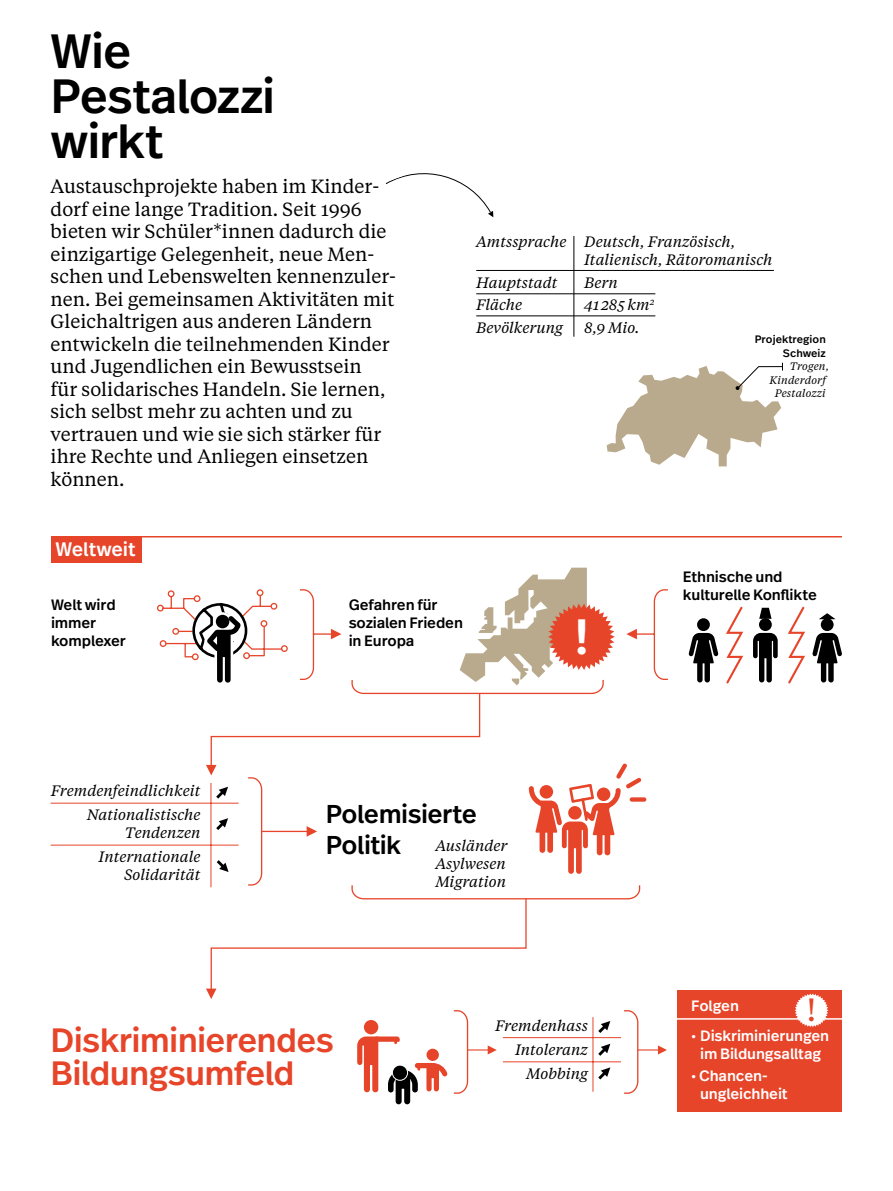
<style>
.page{position:relative;width:893px;height:1191px;background:#fff}
.page>*{position:absolute;margin:0;border:0;box-sizing:border-box;transform-origin:0 0}
.t1{font:500 49.35px "Real Text Pro";color:#fff}
.t2{font:500 48px/45px "Real Text Pro";letter-spacing:-.025em;color:#000}
.t3{font:500 33.75px/33px "Real Text Pro";letter-spacing:-.02em;color:#e7452a}
.t4{font:32.1px "Tiempos Text";color:#e7452a}
.t5{font:500 25.8px/30.9px "Real Text Pro";letter-spacing:-.025em;color:#000}
.t6{font:500 19.5px "Real Text Pro";letter-spacing:-.005em;color:#fff}
.t7{font:19.05px/22.5px "Tiempos Text";color:#000}
.t8{font:italic 15px/24px "Tiempos Text";color:#000;text-align:right}
.t9{font:500 15px/18px "Real Text Pro";letter-spacing:-.01em;color:#000}
.t10{font:500 15px/18px "Real Text Pro";letter-spacing:-.01em;color:#fff;text-align:center}
.t11{font:italic 10.8px "Tiempos Text";letter-spacing:.01em;color:#000}
.t12{font:500 10.8px/13.5px "Real Text Pro";letter-spacing:.005em;color:#000;text-align:right}
</style>
<div class="page">
<hr style="left:476px;top:270px;width:298px;height:1px;background:#000">
<hr style="left:476px;top:293px;width:179px;height:1px;background:#000">
<hr style="left:573px;top:236px;width:1px;height:101px;background:#000">
<hr style="left:476px;top:315px;width:179px;height:1px;background:#000">
<div style="left:571px;top:302px;width:289px;height:211px;background:#fff"></div>
<svg style="left:607px;top:363px;width:176px;height:103px"></svg>
<div style="left:677px;top:990px;width:165px;height:121px;background:#e7452a"></div>
<hr style="left:669px;top:1018px;width:198px;height:1px;background:#fff">
<svg style="left:795px;top:993px;width:33px;height:34px"></svg>
<svg style="left:300px;top:589px;width:368px;height:213px"></svg>
<hr style="left:51px;top:802px;width:188px;height:1px;background:#e7452a">
<hr style="left:51px;top:844px;width:188px;height:1px;background:#e7452a">
<div style="left:697px;top:618px;width:13px;height:13px;background:#000;border-radius:50%"></div>
<svg style="left:689px;top:633px;width:29px;height:49px"></svg>
<svg style="left:726px;top:606px;width:116px;height:78px"></svg>
<svg style="left:630px;top:797px;width:16px;height:4px"></svg>
<div style="left:257px;top:589px;width:6px;height:7px;border:1px solid #e7452a;border-radius:50%"></div>
<svg style="left:157px;top:590px;width:131px;height:88px"></svg>
<svg style="left:210px;top:678px;width:431px;height:222px"></svg>
<svg style="left:206px;top:765px;width:10px;height:10px"></svg>
<svg style="left:206px;top:897px;width:321px;height:102px"></svg>
<svg style="left:460px;top:567px;width:155px;height:118px"></svg>
<svg style="left:357px;top:1036px;width:21px;height:56px"></svg>
<div style="left:364px;top:1020px;width:14px;height:14px;background:#e7452a;border-radius:50%"></div>
<div style="left:374px;top:1036px;width:26px;height:5px;background:#e7452a;border-radius:3px"></div>
<svg style="left:394px;top:1037px;width:6px;height:7px"></svg>
<svg style="left:624px;top:1010px;width:43px;height:84px"></svg>
<hr style="left:503px;top:1037px;width:118px;height:1px;background:#e7452a">
<hr style="left:503px;top:1061px;width:118px;height:1px;background:#e7452a">
<hr style="left:592px;top:1017px;width:1px;height:74px;background:#e7452a">
<svg style="left:598px;top:1021px;width:12px;height:12px"></svg>
<svg style="left:598px;top:1044px;width:12px;height:11px"></svg>
<svg style="left:598px;top:1067px;width:12px;height:12px"></svg>
<div style="left:415px;top:1063px;width:19px;height:5px;background:#e7452a;border-radius:3px"></div>
<svg style="left:388px;top:1064px;width:32px;height:40px"></svg>
<svg style="left:426px;top:1010px;width:71px;height:84px"></svg>
<svg style="left:385px;top:173px;width:108px;height:44px"></svg>
<div style="left:51px;top:536px;width:91px;height:27px;background:#e7452a"></div>
<hr style="left:51px;top:536px;width:791px;height:1px;background:#e7452a">
<h2 class="t2" style="left:51px;top:28px;width:226px">Wie<br>Pestalozzi wirkt</h2>
<p class="t7" style="left:51px;top:174px;width:347px">Austauschprojekte haben im Kinder&shy;dorf eine lange Tradition. Seit 1996 bieten wir Schüler*innen dadurch die einzigartige Gelegenheit, neue Men&shy;schen und Lebenswelten kennenzuler&shy;nen. Bei gemeinsamen Aktivitäten mit Gleichaltrigen aus anderen Ländern entwickeln die teilnehmenden Kinder und Jugendlichen ein Bewusstsein<br>für solidarisches Handeln. Sie lernen, sich selbst mehr zu achten und zu vertrauen und wie sie sich stärker für ihre Rechte und Anliegen einsetzen können.</p>
<p class="t8" style="left:584px;top:232px;width:190px;line-height:18px;text-align:left;text-indent:-108px">Amtssprache Deutsch, Französisch,<br>Italienisch, Rätoromanisch</p>
<p class="t8" style="left:476px;top:270px;width:83px">Hauptstadt</p>
<p class="t8" style="left:584px;top:270px;width:35px">Bern</p>
<p class="t8" style="left:476px;top:292px;width:47px">Fläche</p>
<p class="t8" style="left:584px;top:292px;width:72px">41285 km<sup>2</sup></p>
<p class="t8" style="left:476px;top:315px;width:88px">Bevölkerung</p>
<p class="t8" style="left:584px;top:315px;width:57px">8,9 Mio.</p>
<p class="t12" style="left:755px;top:332px;width:73px">Projektregion<br>Schweiz</p>
<p class="t11" style="left:790px;top:360px;width:41px">Trogen,</p>
<p class="t11" style="left:770px;top:373px;width:58px">Kinderdorf</p>
<p class="t11" style="left:775px;top:387px;width:53px">Pestalozzi</p>
<p class="t6" style="left:55px;top:535px;width:82px">Weltweit</p>
<p class="t9" style="left:51px;top:595px;width:76px">Welt wird immer komplexer</p>
<p class="t9" style="left:349px;top:595px;width:116px">Gefahren für sozialen Frieden in Europa</p>
<h1 class="t1" style="left:575px;top:601px;width:15px">!</h1>
<p class="t9" style="left:683px;top:567px;width:135px">Ethnische und kulturelle Konflikte</p>
<p class="t8" style="left:51px;top:778px;width:151px">Fremdenfeindlichkeit<br>Nationalistische</p>
<p class="t8" style="left:99px;top:820px;width:103px">Tendenzen<br>Internationale</p>
<p class="t8" style="left:124px;top:862px;width:78px">Solidarität</p>
<h3 class="t5" style="left:326px;top:797px;width:153px">Polemisierte<br>Politik</h3>
<p class="t8" style="left:435px;top:836px;width:74px;line-height:18px;text-align:justify">Ausländer Asylwesen Migration</p>
<h3 class="t3" style="left:51px;top:1022px;width:285px">Diskriminierendes<br>Bildungsumfeld</h3>
<p class="t8" style="left:495px;top:1013px;width:94px">Fremdenhass<br>Intoleranz<br>Mobbing</p>
<h3 class="t4" style="left:807px;top:988px;width:11px">!</h3>
<p class="t10" style="left:691px;top:996px;width:49px">Folgen</p>
<p class="t10" style="left:691px;top:1026px;width:140px">• Diskriminierungen im Bildungsalltag</p>
<p class="t10" style="left:700px;top:1066px;width:89px;text-align:left;text-indent:-9px">• Chancen&shy;ungleichheit</p>
</div>
